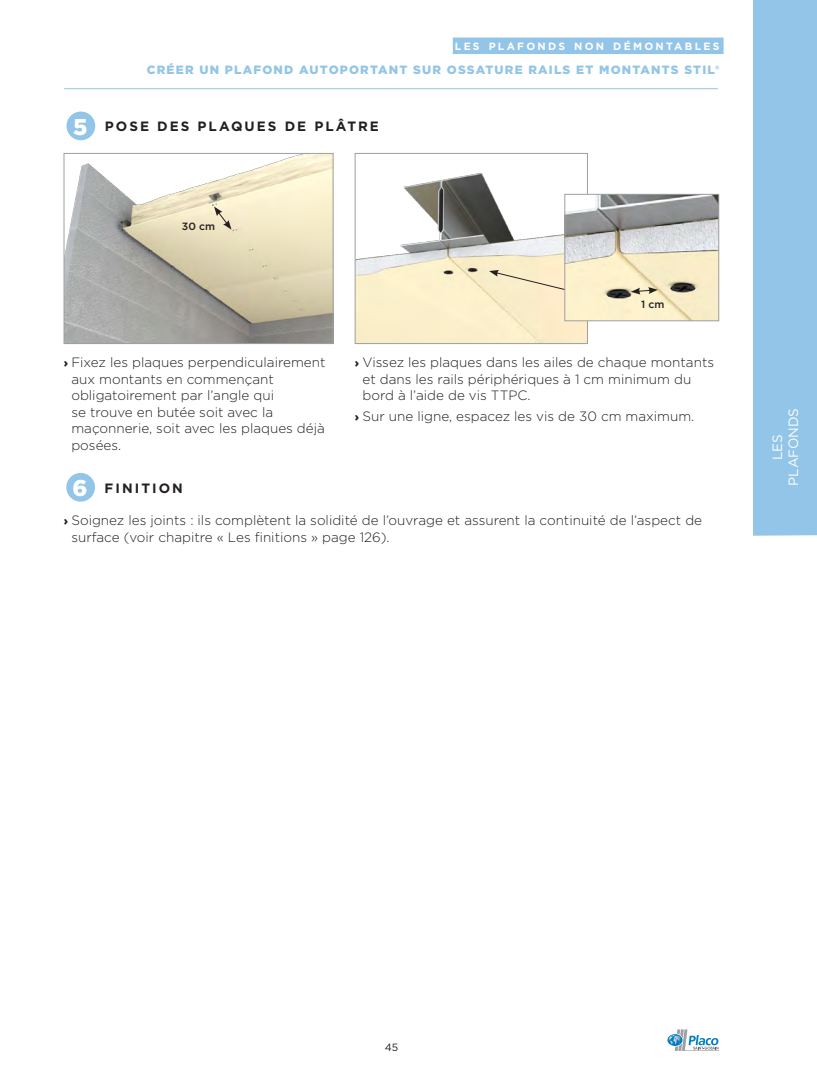
<style>
.page{position:relative;width:817px;height:1072px;background:#fff}
.page>*{position:absolute;margin:0;border:0;box-sizing:border-box;transform-origin:0 0}
.t1{font:300 13.5px/16.5px "Gotham";color:#231f20}
.t2{font:700 13.5px "Gotham";letter-spacing:.15em;color:#231f20}
.t3{font:13.5px/16.2px "Gotham";color:#fff;text-align:center}
.t4{font:900 12px "Gotham";letter-spacing:.1em;color:#92c5e7}
.t5{font:700 10.5px "Gotham";letter-spacing:.215em;color:#fff}
.t6{font:500 10.5px "Gotham";color:#231f20}
.t7{font:10.5px "Gotham";color:#231f20}
.s1{font-weight:900;font-size:22.8px;color:#fff}
.s2{font-weight:900;font-size:12px}
</style>
<div class="page">
<svg style="left:667px;top:1029px;width:52px;height:22px"></svg>
<div style="left:753px;top:0;width:63px;height:535px;background:#92c5e7"></div>
<img style="left:66px;top:155px;width:265px;height:187px">
<div style="left:64px;top:153px;width:269px;height:191px;border:1px solid #9d9fa2"></div>
<img style="left:357px;top:172px;width:228px;height:170px">
<div style="left:355px;top:153px;width:232px;height:191px;border:1px solid #9d9fa2"></div>
<img style="left:566px;top:196px;width:150px;height:123px">
<div style="left:564px;top:194px;width:154px;height:127px;border:1px solid #9d9fa2"></div>
<svg style="left:489px;top:270px;width:76px;height:20px;background:#ecdfbe"></svg>
<svg style="left:630px;top:287px;width:27px;height:7px"></svg>
<hr style="left:64px;top:88px;width:653px;height:1px;background:#92c5e7">
<div style="left:452px;top:38px;width:271px;height:16px;background:#92c5e7"></div>
<div style="left:65px;top:472px;width:31px;height:30px;background:#92c5e7;border-radius:50%"></div>
<div style="left:64px;top:471px;width:33px;height:32px;border:2px solid #fff;border-radius:50%"></div>
<div style="left:65px;top:111px;width:31px;height:30px;background:#92c5e7;border-radius:50%"></div>
<div style="left:64px;top:109px;width:33px;height:33px;border:2px solid #fff;border-radius:50%"></div>
<svg style="left:214px;top:206px;width:17px;height:24px"></svg>
<p class="t5" style="left:455px;top:40px;width:266px">LES PLAFONDS NON DÉMONTABLES</p>
<p class="t4" style="left:147px;top:62px;width:574px">CRÉER UN PLAFOND AUTOPORTANT SUR OSSATURE RAILS ET MONTANTS STIL®</p>
<p class="t2" style="left:73px;top:118px;width:307px"><span class="s1">5</span> POSE DES PLAQUES DE PLÂTRE</p>
<p class="t6" style="left:182px;top:219px;width:35px">30 cm</p>
<p class="t6" style="left:641px;top:297px;width:25px">1 cm</p>
<p class="t1" style="left:71px;top:354px;width:255px;text-indent:-8px"><span class="s2">›</span> Fixez les plaques perpendiculairement aux montants en commençant obligatoirement par l’angle qui<br>se trouve en butée soit avec la maçonnerie, soit avec les plaques déjà posées.</p>
<p class="t1" style="left:362px;top:354px;width:353px;text-indent:-8px"><span class="s2">›</span> Vissez les plaques dans les ailes de chaque montants et dans les rails périphériques à 1 cm minimum du bord à l’aide de vis TTPC.</p>
<p class="t1" style="left:355px;top:407px;width:341px"><span class="s2">›</span> Sur une ligne, espacez les vis de 30 cm maximum.</p>
<p class="t2" style="left:72px;top:479px;width:112px"><span class="s1">6</span> FINITION</p>
<p class="t1" style="left:71px;top:512px;width:632px;text-indent:-8px"><span class="s2">›</span> Soignez les joints : ils complètent la solidité de l’ouvrage et assurent la continuité de l’aspect de surface (voir chapitre « Les finitions » page 126).</p>
<p class="t3" style="left:768px;top:486px;width:79px;rotate:-90deg">LES<br>PLAFONDS</p>
<p class="t7" style="left:384px;top:1040px;width:15px">45</p>
</div>
